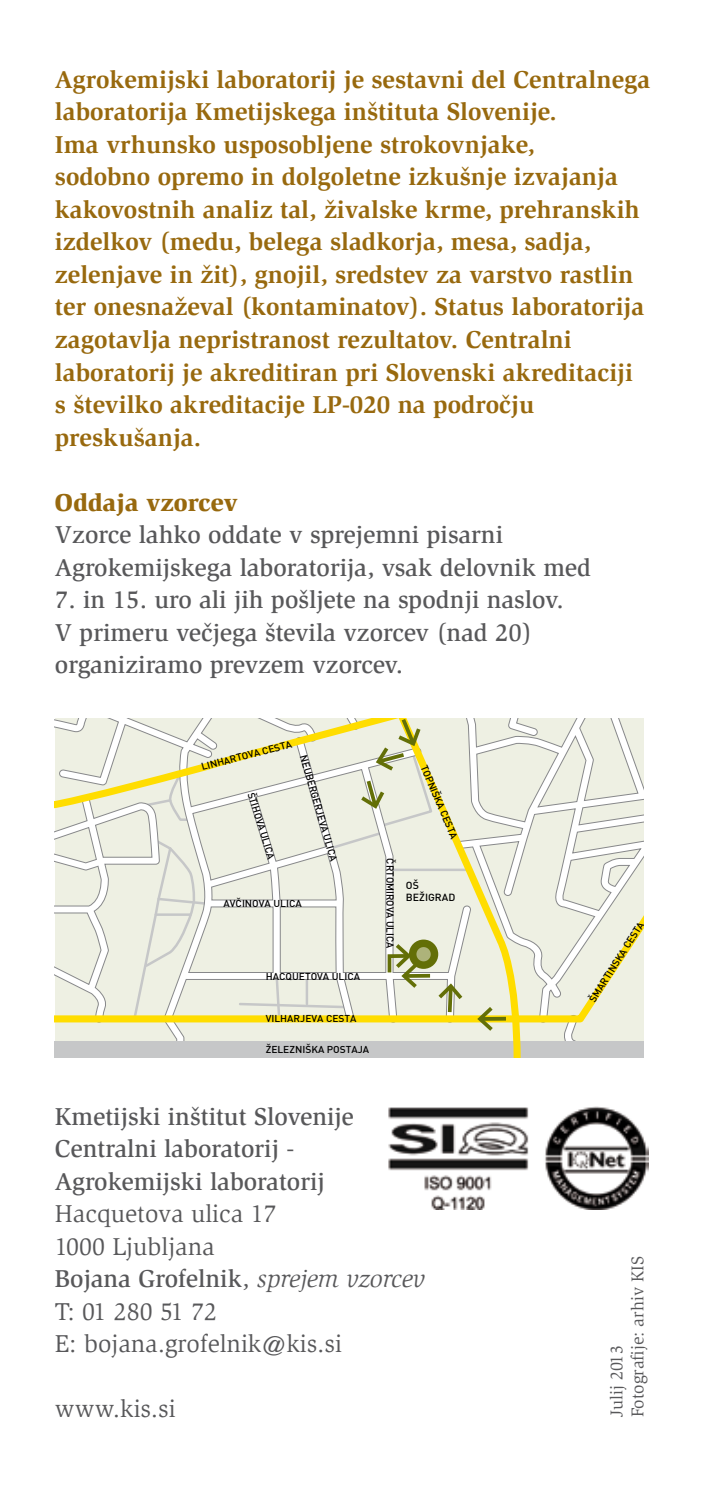
<style>
.page{position:relative;width:702px;height:1489px;background:#fff}
.page>*{position:absolute;margin:0;border:0;box-sizing:border-box;transform-origin:0 0}
.t1{font:700 25px/32.5px "Slimbach Std";color:#98690e}
.t2{font:500 25px/32.5px "Slimbach Std";color:#58585a}
.t3{font:25px/32.5px "Slimbach Std";color:#58585a}
.t4{font:900 25px "Slimbach Std";color:#98690e}
.t5{font:17.5px/21px "Slimbach Std";color:#58585a}
.t6{font:10.25px/12.2px "DIN Medium";color:#000}
.t7{font:10px "DIN Medium";color:#000}
.t8{font:9.75px "DIN Medium";color:#000}
.s1{font-weight:500}
.s2{font-style:italic}
</style>
<div class="page">
<svg style="left:55px;top:809px;width:323px;height:232px;background:#ecede2"></svg>
<svg style="left:524px;top:718px;width:119px;height:171px"></svg>
<svg style="left:55px;top:809px;width:152px;height:80px"></svg>
<svg style="left:524px;top:718px;width:14px;height:18px"></svg>
<svg style="left:564px;top:1025px;width:57px;height:16px"></svg>
<div style="left:55px;top:1041px;width:588px;height:16px;background:#c6c7c8"></div>
<svg style="left:55px;top:718px;width:272px;height:91px;background:#ecebd0"></svg>
<svg style="left:55px;top:889px;width:588px;height:136px;background:#ecebd5"></svg>
<svg style="left:378px;top:718px;width:146px;height:339px;background:#eae9cf"></svg>
<img style="left:388px;top:1106px;width:260px;height:103px">
<svg style="left:496px;top:1016px;width:10px;height:4px"></svg>
<svg style="left:474px;top:1002px;width:22px;height:32px"></svg>
<svg style="left:421px;top:973px;width:9px;height:4px"></svg>
<svg style="left:434px;top:980px;width:32px;height:35px"></svg>
<svg style="left:385px;top:940px;width:36px;height:51px"></svg>
<svg style="left:327px;top:718px;width:107px;height:133px;background:#e6e6ca"></svg>
<div style="left:412px;top:943px;width:22px;height:22px;background:#adb37a;border-radius:50%"></div>
<div style="left:409px;top:939px;width:29px;height:29px;border:8px solid #636f07;border-radius:50%"></div>
<p class="t1" style="left:55px;top:63px;width:597px">Agrokemijski laboratorij je sestavni del Centralnega laboratorija Kmetijskega inštituta Slovenije.<br>Ima vrhunsko usposobljene strokovnjake,<br>sodobno opremo in dolgoletne izkušnje izvajanja kakovostnih analiz tal, živalske krme, prehranskih izdelkov (medu, belega sladkorja, mesa, sadja, zelenjave in žit), gnojil, sredstev za varstvo rastlin ter onesnaževal (kontaminatov). Status laboratorija zagotavlja nepristranost rezultatov. Centralni laboratorij je akreditiran pri Slovenski akreditaciji<br>s številko akreditacije LP-020 na področju preskušanja.</p>
<p class="t4" style="left:55px;top:486px;width:184px">Oddaja vzorcev</p>
<p class="t2" style="left:55px;top:518px;width:537px">Vzorce lahko oddate v sprejemni pisarni<br>Agrokemijskega laboratorija, vsak delovnik med</p>
<p class="t2" style="left:55px;top:583px;width:510px">7. in 15. uro ali jih pošljete na spodnji naslov.<br>V primeru večjega števila vzorcev (nad 20) organiziramo prevzem vzorcev.</p>
<p class="t8" style="left:200px;top:761px;width:95px;rotate:-15deg">LINHARTOVA CESTA</p>
<p class="t7" style="left:310px;top:753px;width:111px;rotate:74deg">NEUBERGERJEVA ULICA</p>
<p class="t7" style="left:257px;top:790px;width:71px;rotate:73deg">ŠTIHOVA ULICA</p>
<p class="t8" style="left:223px;top:897px;width:80px">AVČINOVA ULICA</p>
<p class="t8" style="left:266px;top:969px;width:96px">HACQUETOVA ULICA</p>
<p class="t8" style="left:266px;top:1011px;width:92px">VILHARJEVA CESTA</p>
<p class="t8" style="left:266px;top:1043px;width:105px">ŽELEZNIŠKA POSTAJA</p>
<p class="t6" style="left:396px;top:858px;width:91px;rotate:90deg">ČRTOMIROVA ULICA</p>
<p class="t7" style="left:430px;top:763px;width:80px;rotate:67deg">TOPNIŠKA CESTA</p>
<p class="t6" style="left:406px;top:878px;width:51px">OŠ<br>BEŽIGRAD</p>
<p class="t2" style="left:55px;top:1099px;width:300px">Kmetijski inštitut Slovenije<br>Centralni laboratorij -<br>Agrokemijski laboratorij</p>
<p class="t3" style="left:55px;top:1197px;width:371px">Hacquetova ulica 17<br>1000 Ljubljana<br><span class="s1">Bojana Grofelnik</span>, <span class="s2">sprejem vzorcev<br></span>T: 01 280 51 72<br>E: bojana.grofelnik@kis.si</p>
<p class="t3" style="left:55px;top:1392px;width:122px">www.kis.si</p>
<p class="t7" style="left:586px;top:996px;width:94px;rotate:-57deg">ŠMARTINSKA CESTA</p>
<p class="t5" style="left:606px;top:1416px;width:162px;rotate:-90deg">Julij 2013<br>Fotografije: arhiv KIS</p>
</div>
